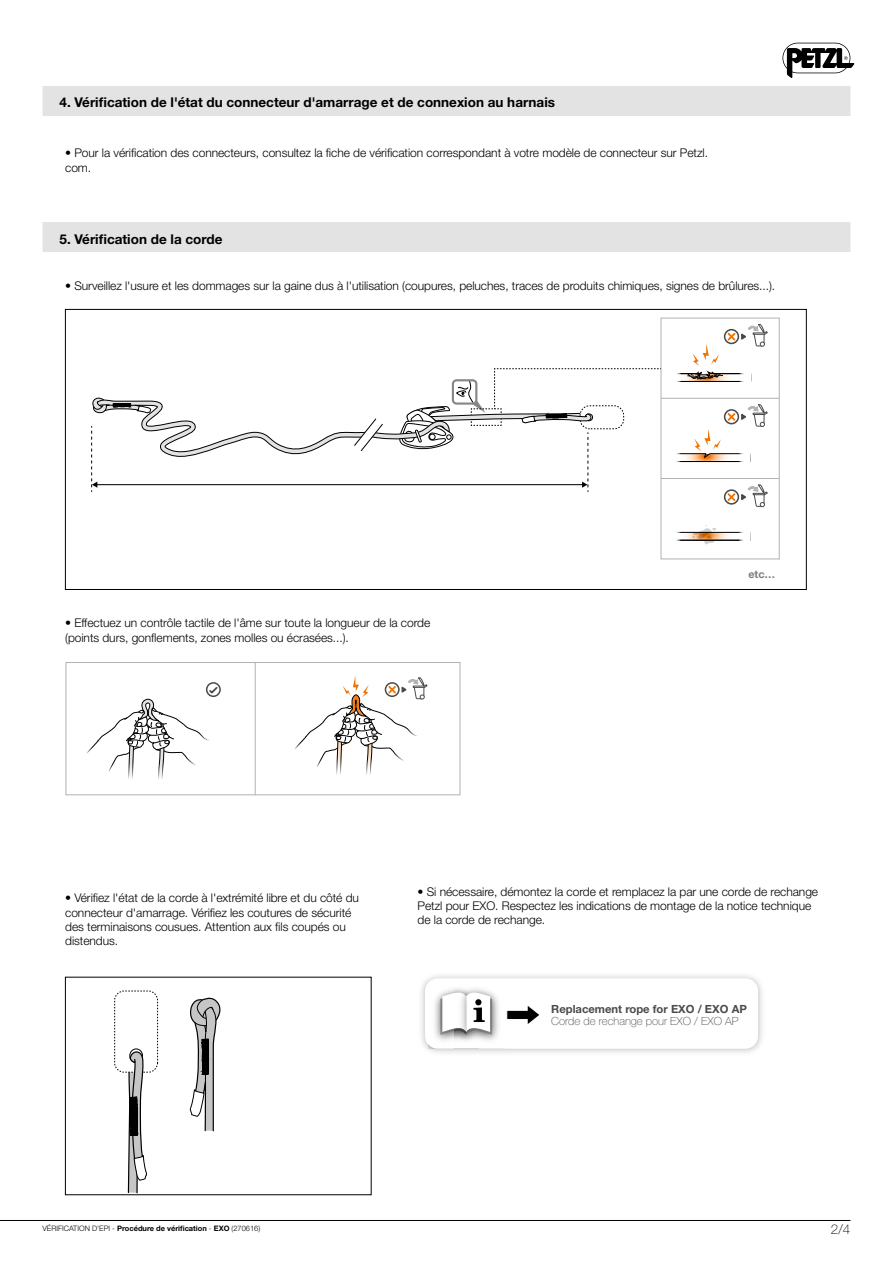
<style>
.page{position:relative;width:893px;height:1263px;background:#fff}
.page>*{position:absolute;margin:0;border:0;box-sizing:border-box;transform-origin:0 0}
.EUR_-_SOUSTITRE{font:700 13.5px "Helvetica Neue LT Pro";color:#000}
.t1{font:100 13.5px "Helvetica Neue LT Pro";color:#000}
.EUR_-_STD{font:300 12px/14.2px "Helvetica Neue LT Pro";letter-spacing:-.005em;color:#000}
.t2{font:100 11.25px/12.8px "Helvetica Neue LT Pro";color:#4a4a49}
.t3{font:700 10.8px "Helvetica Neue LT Pro";color:#7c7b7b}
.t4{font:300 7.5px "Helvetica Neue LT Pro";color:#000}
.s1{font-weight:700}
</style>
<div class="page">
<svg style="left:782px;top:43px;width:72px;height:35px"></svg>
<hr style="left:0;top:1220px;width:850px;height:1px;background:#000">
<svg style="left:676px;top:324px;width:92px;height:58px"></svg>
<div style="left:660px;top:318px;width:120px;height:241px;border:1px solid #b3b2b2"></div>
<svg style="left:676px;top:404px;width:92px;height:58px"></svg>
<svg style="left:685px;top:534px;width:43px;height:4px"></svg>
<div style="left:670px;top:532px;width:80px;height:8px;border:1px solid #000"></div>
<hr style="left:670px;top:540px;width:80px;height:1px;background:#000">
<svg style="left:736px;top:531px;width:15px;height:10px"></svg>
<svg style="left:670px;top:531px;width:12px;height:10px"></svg>
<div style="left:724px;top:489px;width:15px;height:16px;border:2px solid #4a4a49;border-radius:50%"></div>
<svg style="left:726px;top:484px;width:42px;height:23px"></svg>
<svg style="left:692px;top:525px;width:24px;height:19px"></svg>
<hr style="left:661px;top:398px;width:118px;height:1px;background:#b3b2b2">
<hr style="left:661px;top:478px;width:118px;height:1px;background:#b3b2b2">
<svg style="left:91px;top:368px;width:570px;height:124px"></svg>
<div style="left:66px;top:662px;width:394px;height:133px;border:1px solid #b3b2b2"></div>
<hr style="left:255px;top:662px;width:1px;height:133px;background:#b3b2b2">
<svg style="left:288px;top:676px;width:140px;height:120px"></svg>
<div style="left:206px;top:682px;width:15px;height:15px;border:2px solid #4a4a49;border-radius:50%"></div>
<svg style="left:80px;top:685px;width:139px;height:111px"></svg>
<div style="left:114px;top:991px;width:44px;height:81px;border:1px dashed #000;border-radius:9px"></div>
<svg style="left:119px;top:990px;width:28px;height:203px"></svg>
<svg style="left:189px;top:997px;width:32px;height:135px"></svg>
<img style="left:421px;top:975px;width:341px;height:78px">
<div style="left:425px;top:978px;width:333px;height:71px;background:#fff;border-radius:13px"></div>
<svg style="left:506px;top:1005px;width:33px;height:20px"></svg>
<img style="left:434px;top:994px;width:20px;height:47px">
<img style="left:454px;top:988px;width:45px;height:53px">
<svg style="left:440px;top:989px;width:52px;height:46px"></svg>
<div style="left:43px;top:86px;width:807px;height:30px;background:#e3e3e3"></div>
<div style="left:43px;top:222px;width:807px;height:30px;background:#e3e3e3"></div>
<p class="EUR_-_SOUSTITRE" style="left:60px;top:94px;width:497px">4. Vérification de l'état du connecteur d'amarrage et de connexion au harnais</p>
<p class="EUR_-_STD" style="left:65px;top:146px;width:644px">• Pour la vérification des connecteurs, consultez la fiche de vérification correspondant à votre modèle de connecteur sur Petzl. com.</p>
<p class="EUR_-_SOUSTITRE" style="left:60px;top:230px;width:164px">5. Vérification de la corde</p>
<p class="EUR_-_STD" style="left:65px;top:279px;width:712px">• Surveillez l'usure et les dommages sur la gaine dus à l'utilisation (coupures, peluches, traces de produits chimiques, signes de brûlures...).</p>
<p class="EUR_-_STD" style="left:65px;top:616px;width:367px">• Effectuez un contrôle tactile de l'âme sur toute la longueur de la corde (points durs, gonflements, zones molles ou écrasées...).</p>
<p class="t3" style="left:748px;top:568px;width:28px">etc…</p>
<p class="EUR_-_STD" style="left:65px;top:891px;width:295px">• Vérifiez l'état de la corde à l'extrémité libre et du côté du connecteur d'amarrage. Vérifiez les coutures de sécurité des terminaisons cousues. Attention aux fils coupés ou distendus.</p>
<p class="EUR_-_STD" style="left:418px;top:884px;width:402px">• Si nécessaire, démontez la corde et remplacez la par une corde de rechange<br>Petzl pour EXO. Respectez les indications de montage de la notice technique de la corde de rechange.</p>
<p class="t2" style="left:551px;top:1002px;width:197px"><span class="s1">Replacement rope for EXO / EXO AP<br></span>Corde de rechange pour EXO / EXO AP</p>
<p class="t4" style="left:43px;top:1224px;width:219px">VÉRIFICATION D'EPI - <span class="s1">Procédure de vérification</span> - <span class="s1">EXO</span> (270616)</p>
<p class="t1" style="left:831px;top:1221px;width:21px">2/4</p>
</div>
